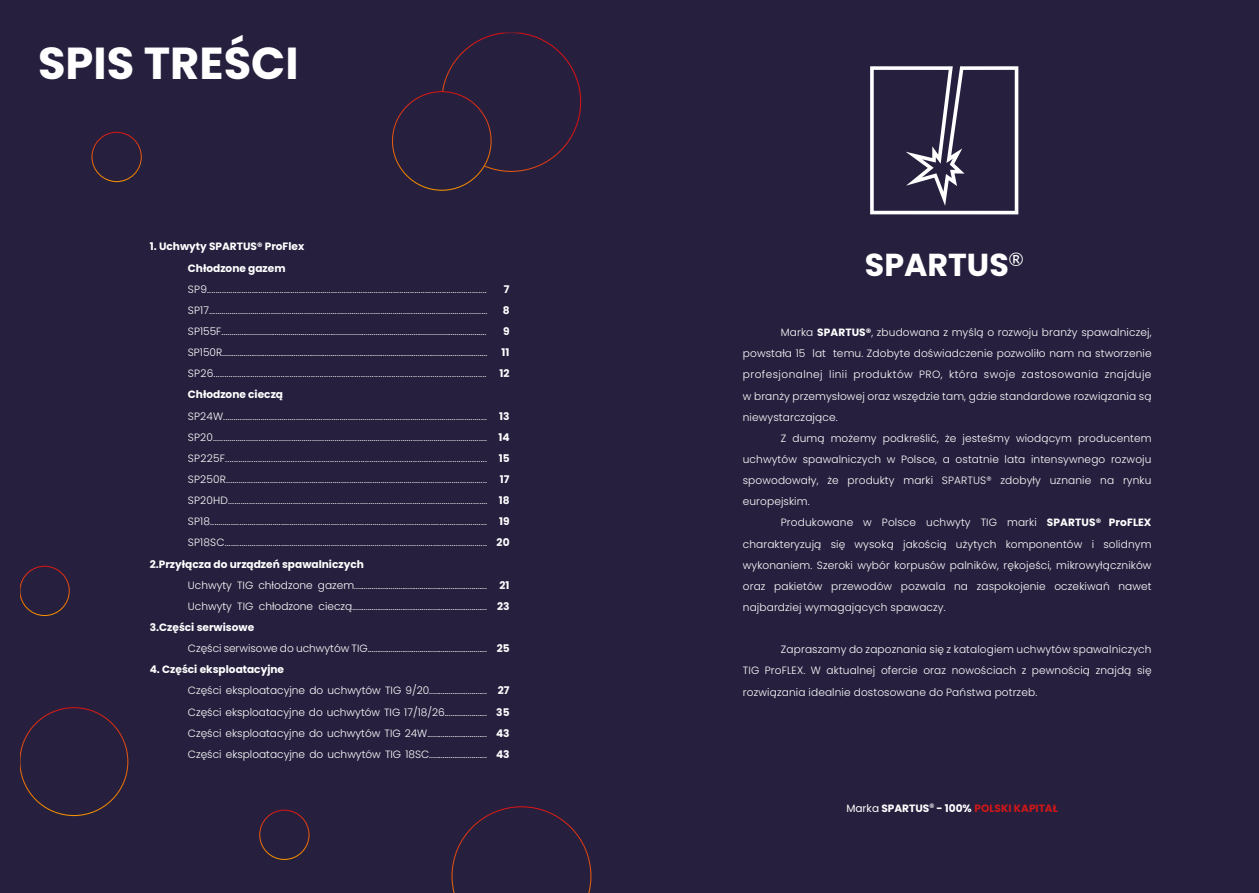
<style>
.page{position:relative;width:1259px;height:893px;background:#26203e}
.page>*{position:absolute;margin:0;border:0;box-sizing:border-box;transform-origin:0 0}
.t1{font:700 44.85px "Poppins";color:#fff}
.t2{font:700 31.65px "Poppins";color:#fff}
.t3{font:300 10.5px/21.1px "Poppins";letter-spacing:.01em;color:#fff;text-align:justify}
.t4{font:700 10.5px/21.1px "Poppins";color:#fff}
.t5{font:700 10.5px "Poppins";color:#cd1719}
.s1{font-weight:700}
.s2{font-weight:400;color:#fff}
.s3{color:#fff}
</style>
<div class="page">
<svg style="left:451px;top:806px;width:140px;height:87px"></svg>
<svg style="left:392px;top:33px;width:189px;height:158px"></svg>
<svg style="left:91px;top:132px;width:51px;height:50px"></svg>
<svg style="left:259px;top:810px;width:50px;height:50px"></svg>
<svg style="left:20px;top:566px;width:50px;height:50px"></svg>
<svg style="left:20px;top:707px;width:108px;height:109px"></svg>
<svg style="left:870px;top:66px;width:148px;height:149px"></svg>
<h1 class="t1" style="left:38px;top:37px;width:262px">SPIS TREŚCI</h1>
<p class="t4" style="left:188px;top:236px;width:118px;text-indent:-38px">1. Uchwyty SPARTUS® ProFlex<br>Chłodzone gazem</p>
<p class="t3" style="left:188px;top:279px;width:301px">SP9...................................................................................................................................<br>SP17.......................................................................................................................................<br>SP155F......................................................................................................................................<br>SP150R.........................................................................................................................................<br>SP26..............................................................................................................................</p>
<p class="t4" style="left:188px;top:384px;width:97px">Chłodzone cieczą</p>
<p class="t3" style="left:188px;top:405px;width:301px">SP24W...............................................................................................................................<br>SP20.....................................................................................................................................<br>SP225F........................................................................................................................<br>SP250R.............................................................................................................................<br>SP20HD............................................................................................................................<br>SP18.....................................................................................................................................<br>SP18SC..............................................................................................................................</p>
<p class="t4" style="left:150px;top:553px;width:216px">2.Przyłącza do urządzeń spawalniczych</p>
<p class="t3" style="left:188px;top:575px;width:301px">Uchwyty TIG chłodzone gazem.....................................................................<br>Uchwyty TIG chłodzone cieczą......................................................................</p>
<p class="t4" style="left:150px;top:617px;width:106px">3.Części serwisowe</p>
<p class="t3" style="left:188px;top:638px;width:301px">Części serwisowe do uchwytów TIG..............................................................</p>
<p class="t4" style="left:150px;top:659px;width:136px">4. Części eksploatacyjne</p>
<p class="t3" style="left:188px;top:680px;width:301px">Części eksploatacyjne do uchwytów TIG 9/20..............................<br>Części eksploatacyjne do uchwytów TIG 17/18/26......................<br>Części eksploatacyjne do uchwytów TIG 24W...............................<br>Części eksploatacyjne do uchwytów TIG 18SC..............................</p>
<p class="t4" style="left:499px;top:279px;width:12px;text-align:center">7<br>8<br>9<br>11<br>12</p>
<p class="t4" style="left:496px;top:405px;width:14px;text-align:center">13<br>14<br>15<br>17<br>18<br>19<br>20</p>
<p class="t4" style="left:497px;top:575px;width:14px">21<br>23</p>
<p class="t4" style="left:497px;top:638px;width:14px">25</p>
<p class="t4" style="left:496px;top:680px;width:15px;text-align:justify">27<br>35<br>43<br>43</p>
<h2 class="t2" style="left:865px;top:247px;width:160px">SPARTUS<sup>®</sup></h2>
<p class="t3" style="left:743px;top:322px;width:410px;text-indent:38px">Marka <span class="s1">SPARTUS®</span>, zbudowana z myślą o rozwoju branży spawalniczej, powstała 15 lat temu. Zdobyte doświadczenie pozwoliło nam na stworzenie profesjonalnej linii produktów PRO, która swoje zastosowania znajduje w branży przemysłowej oraz wszędzie tam, gdzie standardowe rozwiązania są niewystarczające.</p>
<p class="t3" style="left:743px;top:428px;width:410px;text-indent:38px">Z dumą możemy podkreślić, że jesteśmy wiodącym producentem uchwytów spawalniczych w Polsce, a ostatnie lata intensywnego rozwoju spowodowały, że produkty marki SPARTUS® zdobyły uznanie na rynku europejskim.</p>
<p class="t3" style="left:743px;top:512px;width:410px;text-indent:38px">Produkowane w Polsce uchwyty TIG marki <span class="s1">SPARTUS® ProFLEX </span>charakteryzują się wysoką jakością użytych komponentów i solidnym wykonaniem. Szeroki wybór korpusów palników, rękojeści, mikrowyłączników oraz pakietów przewodów pozwala na zaspokojenie oczekiwań nawet najbardziej wymagających spawaczy.</p>
<p class="t3" style="left:743px;top:639px;width:410px;text-indent:38px">Zapraszamy do zapoznania się z katalogiem uchwytów spawalniczych TIG ProFLEX. W aktualnej ofercie oraz nowościach z pewnością znajdą się rozwiązania idealnie dostosowane do Państwa potrzeb.</p>
<p class="t5" style="left:846px;top:802px;width:213px"><span class="s2">Marka</span> <span class="s3">SPARTUS</span><sup>®</sup> <span class="s3">- 100%</span> POLSKI KAPITAŁ</p>
</div>
